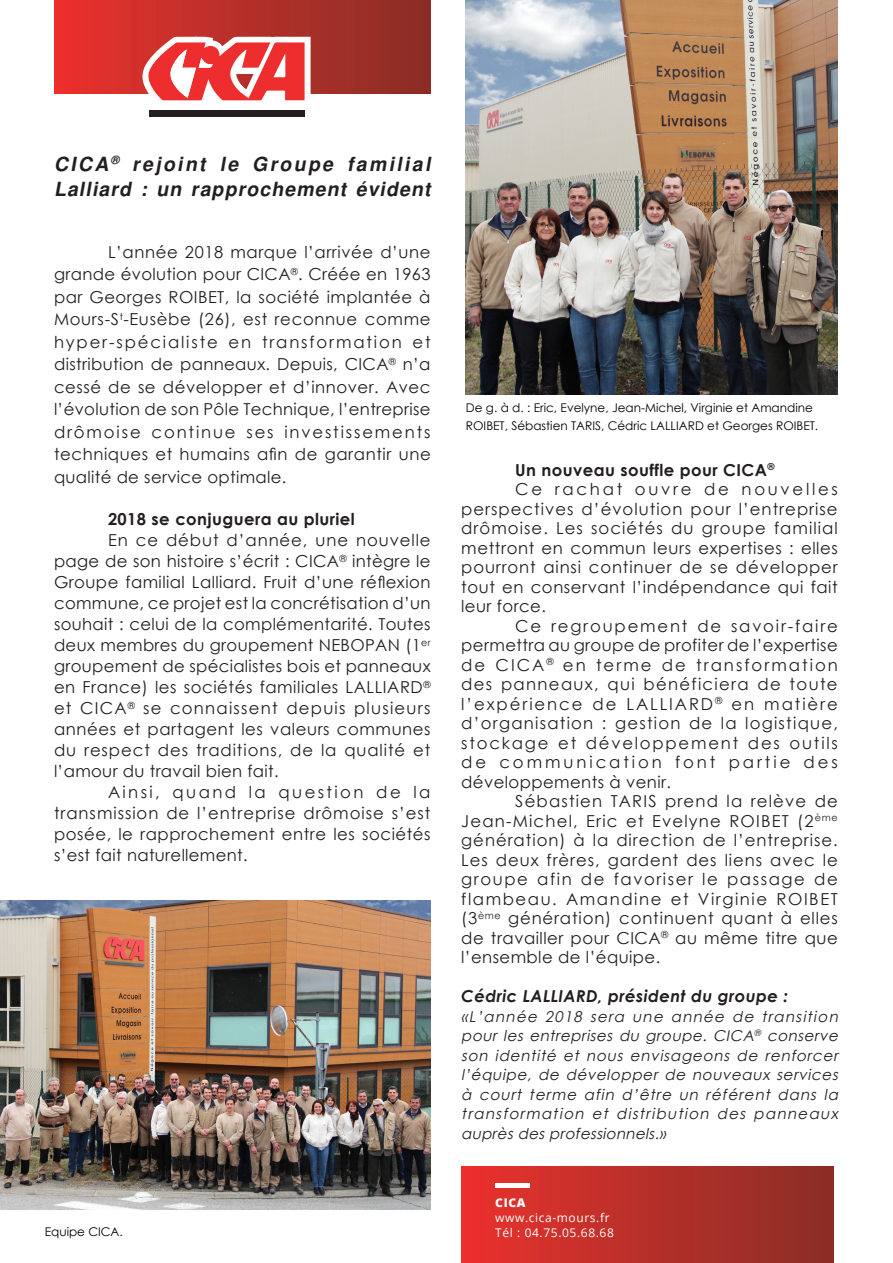
<style>
.page{position:relative;width:893px;height:1263px;background:#fff}
.page>*{position:absolute;margin:0;border:0;box-sizing:border-box;transform-origin:0 0}
.t1{font:italic 700 19.5px/25.5px "Free Sans";color:#231f20}
.t2{font:16.5px/19.5px "Century Gothic";letter-spacing:.035em;color:#231f20;text-align:justify}
.t3{font:700 16.5px "Century Gothic";letter-spacing:.025em;color:#231f20}
.t4{font:italic 700 16.5px "Century Gothic";letter-spacing:.025em;color:#231f20}
.t5{font:italic 15px/19.5px "Century Gothic";color:#231f20;text-align:justify}
.t6{font:12px/18px "Century Gothic";color:#000}
.t7{font:12px "Open Sans";letter-spacing:.05em;color:#fff}
.t8{font:800 12px "Open Sans";color:#fff}
</style>
<div class="page">
<svg style="left:54px;top:0;width:377px;height:94px;background:#b62f28"></svg>
<div style="left:461px;top:1166px;width:372px;height:97px;background:linear-gradient(to right,#ea312d,#882e25)"></div>
<hr style="left:495px;top:1184px;width:34px;height:4px;background:#fff">
<svg style="left:132px;top:0;width:185px;height:117px"></svg>
<img style="left:466px;top:0;width:372px;height:395px">
<img style="left:0;top:900px;width:431px;height:309px">
<p class="t1" style="left:54px;top:152px;width:383px">CICA<sup>®</sup> rejoint le Groupe familial<br>Lalliard : un rapprochement évident</p>
<p class="t2" style="left:54px;top:240px;width:378px;line-height:22.5px;text-indent:54px">L’année 2018 marque l’arrivée d’une grande évolution pour CICA<sup>®</sup>. Créée en 1963 par Georges ROIBET, la société implantée à Mours-S<sup>t</sup>-Eusèbe (26), est reconnue comme hyper-spécialiste en transformation et distribution de panneaux. Depuis, CICA<sup>®</sup> n’a cessé de se développer et d’innover. Avec l’évolution de son Pôle Technique, l’entreprise drômoise continue ses investissements techniques et humains afin de garantir une qualité de service optimale.</p>
<p class="t3" style="left:108px;top:509px;width:248px">2018 se conjuguera au pluriel</p>
<p class="t2" style="left:54px;top:529px;width:378px;line-height:21px;text-indent:54px">En ce début d’année, une nouvelle page de son histoire s’écrit : CICA<sup>®</sup> intègre le Groupe familial Lalliard. Fruit d’une réflexion commune, ce projet est la concrétisation d’un souhait : celui de la complémentarité. Toutes deux membres du groupement NEBOPAN (1<sup>er </sup>groupement de spécialistes bois et panneaux en France) les sociétés familiales LALLIARD<sup>® </sup>et CICA<sup>®</sup> se connaissent depuis plusieurs années et partagent les valeurs communes du respect des traditions, de la qualité et l’amour du travail bien fait.</p>
<p class="t2" style="left:54px;top:781px;width:378px;line-height:21px;text-indent:54px">Ainsi, quand la question de la transmission de l’entreprise drômoise s’est posée, le rapprochement entre les sociétés s’est fait naturellement.</p>
<p class="t6" style="left:45px;top:1223px;width:80px">Equipe CICA.</p>
<p class="t6" style="left:466px;top:398px;width:354px">De g. à d. : Eric, Evelyne, Jean-Michel, Virginie et Amandine<br>ROIBET, Sébastien TARIS, Cédric LALLIARD et Georges ROIBET.</p>
<p class="t3" style="left:515px;top:459px;width:261px">Un nouveau souffle pour CICA<sup>®</sup></p>
<p class="t2" style="left:461px;top:479px;width:378px;text-indent:54px">Ce rachat ouvre de nouvelles perspectives d’évolution pour l’entreprise drômoise. Les sociétés du groupe familial mettront en commun leurs expertises : elles pourront ainsi continuer de se développer tout en conservant l’indépendance qui fait leur force.</p>
<p class="t2" style="left:461px;top:616px;width:378px;text-indent:54px">Ce regroupement de savoir-faire permettra au groupe de profiter de l’expertise de CICA<sup>®</sup> en terme de transformation des panneaux, qui bénéficiera de toute l’expérience de LALLIARD<sup>®</sup> en matière d’organisation : gestion de la logistique, stockage et développement des outils de communication font partie des développements à venir.</p>
<p class="t2" style="left:461px;top:791px;width:378px;text-indent:54px">Sébastien TARIS prend la relève de Jean-Michel, Eric et Evelyne ROIBET (2<sup>ème </sup>génération) à la direction de l’entreprise.<br>Les deux frères, gardent des liens avec le groupe afin de favoriser le passage de flambeau. Amandine et Virginie ROIBET (3<sup>ème</sup> génération) continuent quant à elles de travailler pour CICA<sup>®</sup> au même titre que l’ensemble de l’équipe.</p>
<p class="t4" style="left:461px;top:984px;width:328px">Cédric LALLIARD, président du groupe :</p>
<p class="t5" style="left:461px;top:1006px;width:382px">«L’année 2018 sera une année de transition pour les entreprises du groupe. CICA<sup>®</sup> conserve son identité et nous envisageons de renforcer l’équipe, de développer de nouveaux services à court terme afin d’être un référent dans la transformation et distribution des panneaux auprès des professionnels.»</p>
<p class="t8" style="left:495px;top:1193px;width:32px">CICA</p>
<p class="t7" style="left:495px;top:1209px;width:116px">www.cica-mours.fr</p>
<p class="t7" style="left:495px;top:1224px;width:120px">Tél : 04.75.05.68.68</p>
</div>
